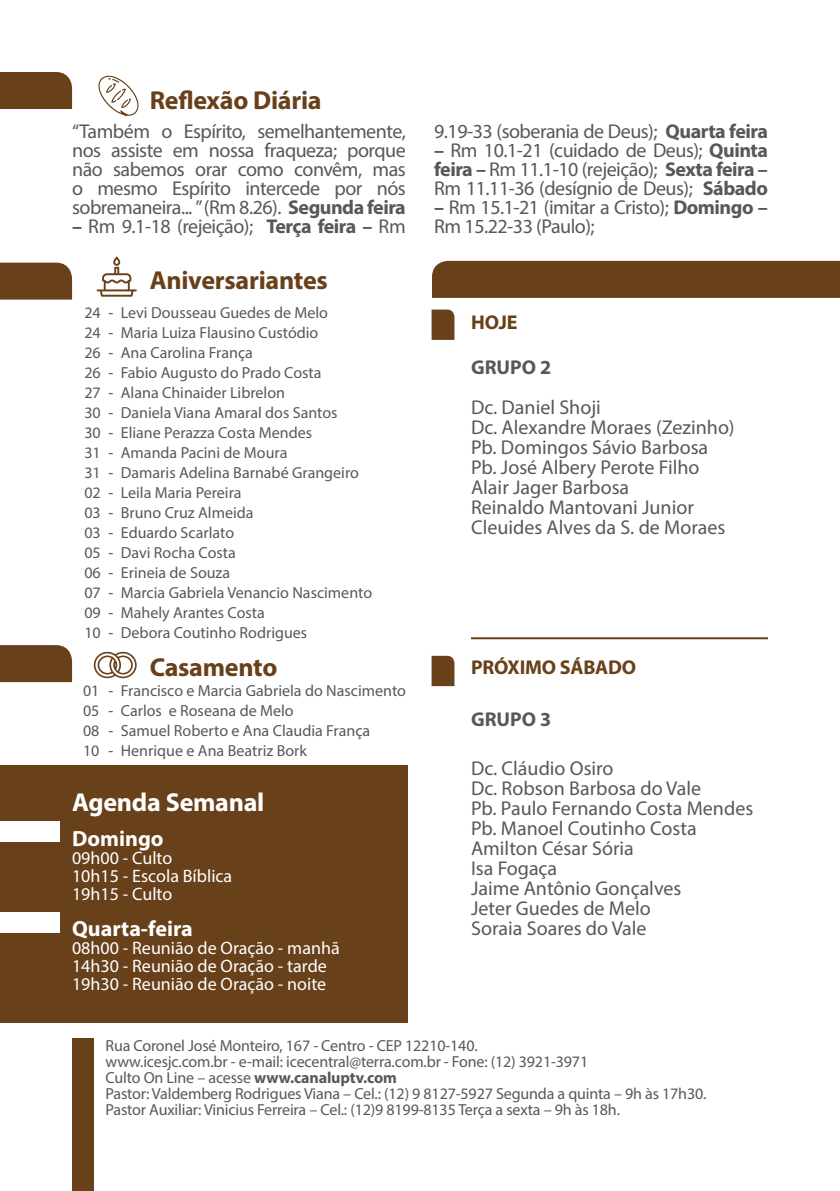
<style>
.page{position:relative;width:840px;height:1191px;background:#fff}
.page>*{position:absolute;margin:0;border:0;box-sizing:border-box;transform-origin:0 0}
.t1{font:700 26px "Myriad Pro";letter-spacing:-.01em;color:#68401a}
.t2{font:700 26px "Myriad Pro";letter-spacing:-.01em;color:#fff}
.t3{font:700 22px "Myriad Pro";color:#fff}
.t4{font:20px/19px "Myriad Pro";color:#57585a;text-align:justify}
.t5{font:20px/19px "Myriad Pro";letter-spacing:-.025em;color:#57585a}
.t6{font:700 20px "Myriad Pro";letter-spacing:-.01em;color:#68401a}
.t7{font:700 20px "Myriad Pro";color:#57585a}
.t8{font:18px "Myriad Pro";color:#fff}
.t9{font:16px "Myriad Pro";color:#57585a}
.t10{font:16px "Myriad Pro";color:#68401a}
.s1{font-weight:700}
</style>
<div class="page">
<div style="left:432px;top:261px;width:407px;height:37px;background:#68401a"></div>
<div style="left:0;top:764px;width:408px;height:258px;background:#68401a"></div>
<div style="left:0;top:72px;width:72px;height:37px;background:#68401a"></div>
<div style="left:0;top:263px;width:72px;height:37px;background:#68401a"></div>
<div style="left:0;top:645px;width:72px;height:37px;background:#68401a"></div>
<svg style="left:98px;top:75px;width:41px;height:41px"></svg>
<svg style="left:97px;top:257px;width:40px;height:40px"></svg>
<hr style="left:471px;top:637px;width:296px;height:2px;background:#68401a">
<svg style="left:94px;top:652px;width:43px;height:26px"></svg>
<div style="left:0;top:821px;width:60px;height:20px;background:#fff"></div>
<div style="left:0;top:912px;width:60px;height:21px;background:#fff"></div>
<svg style="left:431px;top:309px;width:23px;height:31px"></svg>
<svg style="left:431px;top:656px;width:23px;height:30px"></svg>
<div style="left:72px;top:1038px;width:22px;height:153px;background:#68401a"></div>
<p class="t1" style="left:150px;top:84px;width:173px">Reflexão Diária</p>
<p class="t4" style="left:72px;top:121px;width:335px">“Também o Espírito, semelhantemente, nos assiste em nossa fraqueza; porque não sabemos orar como convêm, mas o mesmo Espírito intercede por nós sobremaneira... ” (Rm 8.26). <span class="s1">Segunda feira</span></p>
<p class="t5" style="left:72px;top:216px;width:335px"><span class="s1">–</span> Rm 9.1-18 (rejeição); <span class="s1">Terça feira –</span> Rm</p>
<p class="t9" style="left:84px;top:303px;width:18px">24</p>
<p class="t9" style="left:84px;top:323px;width:18px">24</p>
<p class="t9" style="left:84px;top:343px;width:18px">26</p>
<p class="t9" style="left:84px;top:363px;width:18px">26</p>
<p class="t9" style="left:84px;top:383px;width:18px">27</p>
<p class="t9" style="left:84px;top:403px;width:18px">30</p>
<p class="t9" style="left:84px;top:423px;width:18px">30</p>
<p class="t9" style="left:84px;top:443px;width:18px">31</p>
<p class="t9" style="left:84px;top:463px;width:18px">31</p>
<p class="t9" style="left:84px;top:483px;width:18px">02</p>
<p class="t9" style="left:84px;top:503px;width:18px">03</p>
<p class="t9" style="left:84px;top:523px;width:18px">03</p>
<p class="t9" style="left:84px;top:543px;width:18px">05</p>
<p class="t9" style="left:84px;top:563px;width:18px">06</p>
<p class="t9" style="left:84px;top:583px;width:18px">07</p>
<p class="t9" style="left:84px;top:603px;width:18px">09</p>
<p class="t9" style="left:84px;top:623px;width:18px">10</p>
<p class="t9" style="left:83px;top:681px;width:18px">01</p>
<p class="t9" style="left:83px;top:701px;width:18px">05</p>
<p class="t9" style="left:83px;top:721px;width:18px">08</p>
<p class="t9" style="left:83px;top:741px;width:18px">10</p>
<p class="t10" style="left:108px;top:303px;width:6px">-</p>
<p class="t10" style="left:108px;top:323px;width:6px">-</p>
<p class="t10" style="left:108px;top:343px;width:6px">-</p>
<p class="t10" style="left:108px;top:363px;width:6px">-</p>
<p class="t10" style="left:108px;top:383px;width:6px">-</p>
<p class="t10" style="left:108px;top:403px;width:6px">-</p>
<p class="t10" style="left:108px;top:423px;width:6px">-</p>
<p class="t10" style="left:108px;top:443px;width:6px">-</p>
<p class="t10" style="left:108px;top:463px;width:6px">-</p>
<p class="t10" style="left:108px;top:483px;width:6px">-</p>
<p class="t10" style="left:108px;top:503px;width:6px">-</p>
<p class="t10" style="left:108px;top:523px;width:6px">-</p>
<p class="t10" style="left:108px;top:543px;width:6px">-</p>
<p class="t10" style="left:108px;top:563px;width:6px">-</p>
<p class="t10" style="left:108px;top:583px;width:6px">-</p>
<p class="t10" style="left:108px;top:603px;width:6px">-</p>
<p class="t10" style="left:108px;top:623px;width:6px">-</p>
<p class="t10" style="left:108px;top:681px;width:6px">-</p>
<p class="t10" style="left:108px;top:701px;width:6px">-</p>
<p class="t10" style="left:108px;top:721px;width:6px">-</p>
<p class="t10" style="left:108px;top:741px;width:6px">-</p>
<p class="t1" style="left:150px;top:263px;width:179px">Aniversariantes</p>
<p class="t9" style="left:121px;top:303px;width:209px">Levi Dousseau Guedes de Melo</p>
<p class="t9" style="left:121px;top:323px;width:199px">Maria Luiza Flausino Custódio</p>
<p class="t9" style="left:121px;top:343px;width:133px">Ana Carolina França</p>
<p class="t9" style="left:121px;top:363px;width:202px">Fabio Augusto do Prado Costa</p>
<p class="t9" style="left:121px;top:383px;width:166px">Alana Chinaider Librelon</p>
<p class="t9" style="left:121px;top:403px;width:218px">Daniela Viana Amaral dos Santos</p>
<p class="t9" style="left:121px;top:423px;width:193px">Eliane Perazza Costa Mendes</p>
<p class="t9" style="left:121px;top:443px;width:168px">Amanda Pacini de Moura</p>
<p class="t9" style="left:121px;top:463px;width:239px">Damaris Adelina Barnabé Grangeiro</p>
<p class="t9" style="left:121px;top:483px;width:122px">Leila Maria Pereira</p>
<p class="t9" style="left:121px;top:503px;width:134px">Bruno Cruz Almeida</p>
<p class="t9" style="left:121px;top:523px;width:115px">Eduardo Scarlato</p>
<p class="t9" style="left:121px;top:543px;width:116px">Davi Rocha Costa</p>
<p class="t9" style="left:121px;top:563px;width:111px">Erineia de Souza</p>
<p class="t9" style="left:121px;top:583px;width:253px">Marcia Gabriela Venancio Nascimento</p>
<p class="t9" style="left:121px;top:603px;width:145px">Mahely Arantes Costa</p>
<p class="t9" style="left:121px;top:623px;width:188px">Debora Coutinho Rodrigues</p>
<p class="t1" style="left:150px;top:650px;width:129px">Casamento</p>
<p class="t9" style="left:121px;top:681px;width:286px">Francisco e Marcia Gabriela do Nascimento</p>
<p class="t9" style="left:121px;top:701px;width:174px">Carlos e Roseana de Melo</p>
<p class="t9" style="left:121px;top:721px;width:251px">Samuel Roberto e Ana Claudia França</p>
<p class="t9" style="left:121px;top:741px;width:188px">Henrique e Ana Beatriz Bork</p>
<p class="t2" style="left:72px;top:785px;width:194px">Agenda Semanal</p>
<p class="t3" style="left:72px;top:824px;width:93px">Domingo</p>
<p class="t8" style="left:72px;top:847px;width:102px">09h00 - Culto</p>
<p class="t8" style="left:72px;top:865px;width:162px">10h15 - Escola Bíblica</p>
<p class="t8" style="left:72px;top:883px;width:102px">19h15 - Culto</p>
<p class="t3" style="left:72px;top:914px;width:122px">Quarta-feira</p>
<p class="t8" style="left:72px;top:937px;width:269px">08h00 - Reunião de Oração - manhã</p>
<p class="t8" style="left:72px;top:955px;width:256px">14h30 - Reunião de Oração - tarde</p>
<p class="t8" style="left:72px;top:973px;width:255px">19h30 - Reunião de Oração - noite</p>
<p class="t5" style="left:434px;top:121px;width:335px">9.19-33 (soberania de Deus); <span class="s1">Quarta feira</span></p>
<p class="t4" style="left:434px;top:140px;width:335px"><span class="s1">–</span> Rm 10.1-21 (cuidado de Deus); <span class="s1">Quinta feira –</span> Rm 11.1-10 (rejeição); <span class="s1">Sexta feira – </span>Rm 11.11-36 (desígnio de Deus); <span class="s1">Sábado</span></p>
<p class="t5" style="left:434px;top:197px;width:335px"><span class="s1">–</span> Rm 15.1-21 (imitar a Cristo); <span class="s1">Domingo –<br></span>Rm 15.22-33 (Paulo);</p>
<p class="t6" style="left:471px;top:309px;width:48px">HOJE</p>
<p class="t7" style="left:471px;top:354px;width:82px">GRUPO 2</p>
<p class="t4" style="left:471px;top:398px;width:131px">Dc. Daniel Shoji</p>
<p class="t4" style="left:471px;top:418px;width:265px">Dc. Alexandre Moraes (Zezinho)</p>
<p class="t4" style="left:471px;top:438px;width:238px">Pb. Domingos Sávio Barbosa</p>
<p class="t4" style="left:471px;top:458px;width:230px">Pb. José Albery Perote Filho</p>
<p class="t4" style="left:471px;top:478px;width:160px">Alair Jager Barbosa</p>
<p class="t4" style="left:471px;top:498px;width:224px">Reinaldo Mantovani Junior</p>
<p class="t4" style="left:471px;top:518px;width:256px">Cleuides Alves da S. de Moraes</p>
<p class="t6" style="left:471px;top:654px;width:167px">PRÓXIMO SÁBADO</p>
<p class="t7" style="left:471px;top:706px;width:82px">GRUPO 3</p>
<p class="t4" style="left:471px;top:758px;width:144px">Dc. Cláudio Osiro</p>
<p class="t4" style="left:471px;top:778px;width:231px">Dc. Robson Barbosa do Vale</p>
<p class="t4" style="left:471px;top:798px;width:283px">Pb. Paulo Fernando Costa Mendes</p>
<p class="t4" style="left:471px;top:818px;width:227px">Pb. Manoel Coutinho Costa</p>
<p class="t4" style="left:471px;top:838px;width:164px">Amilton César Sória</p>
<p class="t4" style="left:471px;top:858px;width:88px">Isa Fogaça</p>
<p class="t4" style="left:471px;top:878px;width:212px">Jaime Antônio Gonçalves</p>
<p class="t4" style="left:471px;top:898px;width:181px">Jeter Guedes de Melo</p>
<p class="t4" style="left:471px;top:918px;width:177px">Soraia Soares do Vale</p>
<p class="t9" style="left:105px;top:1035px;width:373px">Rua Coronel José Monteiro, 167 - Centro - CEP 12210-140.</p>
<p class="t9" style="left:105px;top:1051px;width:484px">www.icesjc.com.br - e-mail: icecentral@terra.com.br - Fone: (12) 3921-3971</p>
<p class="t9" style="left:105px;top:1067px;width:293px">Culto On Line – acesse <span class="s1">www.canaluptv.com</span></p>
<p class="t9" style="left:105px;top:1083px;width:602px">Pastor: Valdemberg Rodrigues Viana – Cel.: (12) 9 8127-5927 Segunda a quinta – 9h às 17h30.</p>
<p class="t9" style="left:105px;top:1099px;width:515px">Pastor Auxiliar: Vinicius Ferreira – Cel.: (12)9 8199-8135 Terça a sexta – 9h às 18h.</p>
</div>
